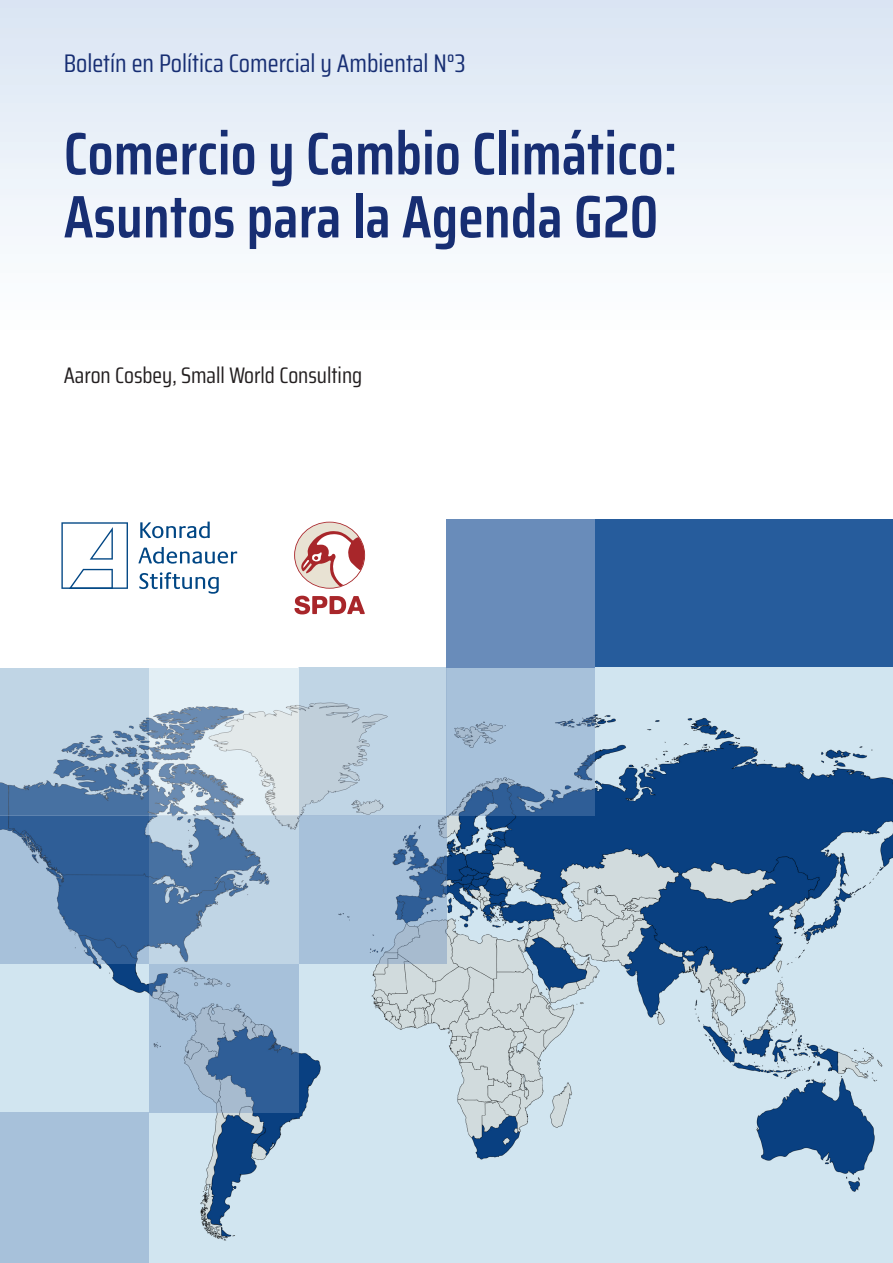
<style>
.page{position:relative;width:893px;height:1263px;background:#fff}
.page>*{position:absolute;margin:0;border:0;box-sizing:border-box;transform-origin:0 0}
.TITULO_CUADRO{font:600 60px/63px "Saira Condensed";color:#172e73}
.TITULO_CUADRO-2{font:25.5px "Saira Condensed";color:#172e73}
.TITULO_CUADRO-3{font:22.5px "Saira Condensed";color:#231f20}
</style>
<div class="page">
<div style="left:0;top:519px;width:893px;height:744px;background:#265c9c"></div>
<img style="left:0;top:667px;width:893px;height:596px">
<svg style="left:149px;top:667px;width:150px;height:149px;background:#c4d2de"></svg>
<div style="left:0;top:517px;width:446px;height:150px;background:#fff"></div>
<div style="left:1px;top:1112px;width:148px;height:151px;background:#a7c1da"></div>
<svg style="left:149px;top:964px;width:150px;height:148px;fill:#a7c1da"></svg>
<svg style="left:299px;top:816px;width:147px;height:148px;background:#9ab5d0"></svg>
<svg style="left:149px;top:816px;width:150px;height:148px;background:#92aec9"></svg>
<svg style="left:1px;top:816px;width:148px;height:148px;fill:#2f5e97"></svg>
<svg style="left:1px;top:667px;width:148px;height:149px;background:#9cb6cf"></svg>
<div style="left:299px;top:667px;width:147px;height:149px;background:#c0d5e5"></div>
<div style="left:1px;top:0;width:892px;height:369px;background:linear-gradient(to bottom,#dae5f3,#fff)"></div>
<div style="left:446px;top:519px;width:149px;height:148px;background:#698cba"></div>
<svg style="left:446px;top:667px;width:149px;height:149px;background:#92afcc"></svg>
<svg style="left:294px;top:522px;width:71px;height:67px"></svg>
<svg style="left:294px;top:596px;width:71px;height:18px"></svg>
<svg style="left:140px;top:521px;width:70px;height:17px"></svg>
<svg style="left:138px;top:547px;width:99px;height:17px"></svg>
<svg style="left:139px;top:572px;width:80px;height:22px"></svg>
<svg style="left:61px;top:522px;width:67px;height:67px"></svg>
<p class="TITULO_CUADRO-2" style="left:64px;top:44px;width:403px">Boletín en Política Comercial y Ambiental N°3</p>
<p class="TITULO_CUADRO" style="left:64px;top:121px;width:615px">Comercio y Cambio Climático:<br>Asuntos para la Agenda G20</p>
<p class="TITULO_CUADRO-3" style="left:64px;top:358px;width:300px">Aaron Cosbey, Small World Consulting</p>
</div>
